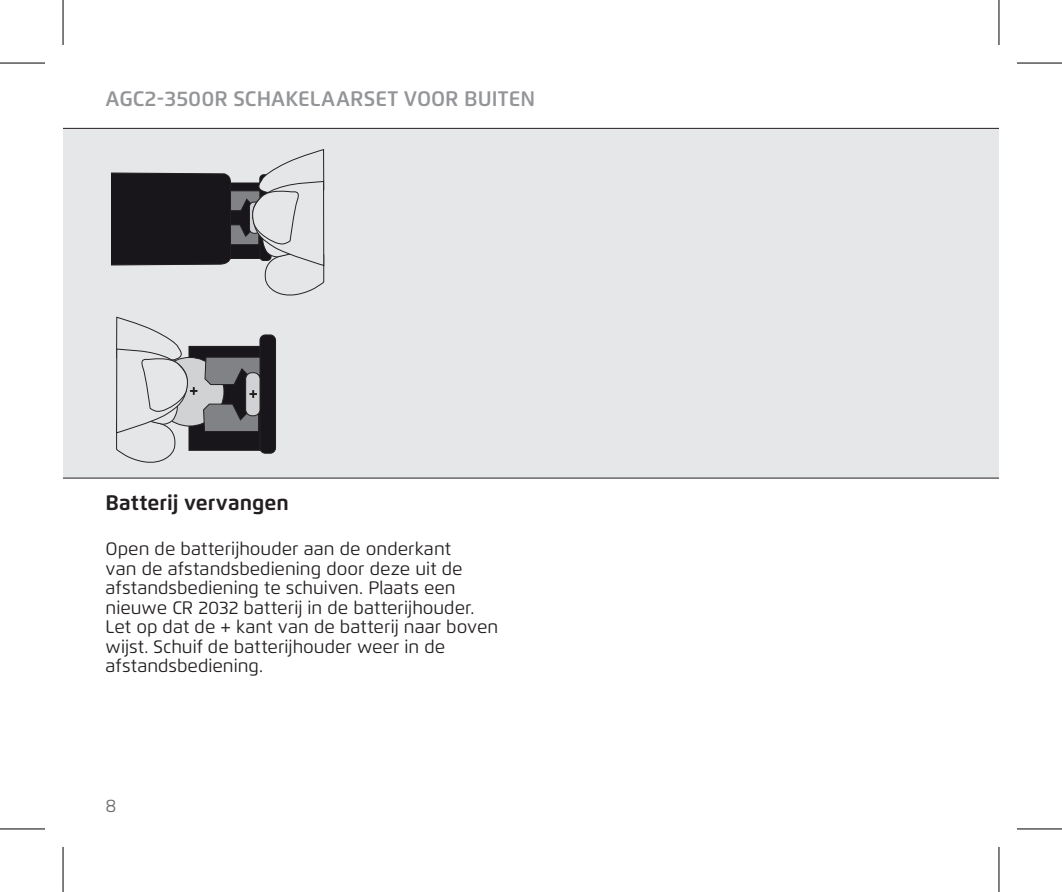
<style>
.page{position:relative;width:1062px;height:892px;background:#fff}
.page>*{position:absolute;margin:0;border:0;box-sizing:border-box;transform-origin:0 0}
.t1{font:600 21px "Flexo";color:#939598}
.Kopje_titel{font:700 21px "Flexo";color:#231f20}
.Platte_tekst{font:18px/19.5px "Flexo";color:#231f20}
.t2{font:18px "Flexo";color:#6c6d70}
.t3{font:12.6px "Myriad Pro";color:#231f20}
</style>
<div class="page">
<div style="left:63px;top:128px;width:935px;height:350px;background:#e6e7e9"></div>
<svg style="left:111px;top:149px;width:213px;height:313px;background:#a6a6a9"></svg>
<svg style="left:0;top:829px;width:45px;height:1px"></svg>
<svg style="left:1017px;top:829px;width:44px;height:1px"></svg>
<hr style="left:0;top:62px;width:45px;height:2px;background:#000">
<hr style="left:1016px;top:62px;width:45px;height:2px;background:#000">
<hr style="left:0;top:828px;width:45px;height:1px;background:#000">
<hr style="left:1016px;top:828px;width:45px;height:1px;background:#000">
<hr style="left:62px;top:0;width:2px;height:45px;background:#000">
<hr style="left:62px;top:846px;width:2px;height:45px;background:#000">
<hr style="left:998px;top:0;width:1px;height:45px;background:#000">
<hr style="left:998px;top:846px;width:1px;height:45px;background:#000">
<p class="t1" style="left:106px;top:85px;width:431px">AGC2-3500R SCHAKELAARSET VOOR BUITEN</p>
<p class="t3" style="left:249px;top:385px;width:9px">+</p>
<p class="Kopje_titel" style="left:106px;top:490px;width:185px">Batterij vervangen</p>
<p class="Platte_tekst" style="left:106px;top:539px;width:394px">Open de batterijhouder aan de onderkant<br>van de afstandsbediening door deze uit de afstandsbediening te schuiven. Plaats een nieuwe CR 2032 batterij in de batterijhouder.<br>Let op dat de + kant van de batterij naar boven wijst. Schuif de batterijhouder weer in de afstandsbediening.</p>
<p class="t2" style="left:106px;top:794px;width:12px">8</p>
</div>
